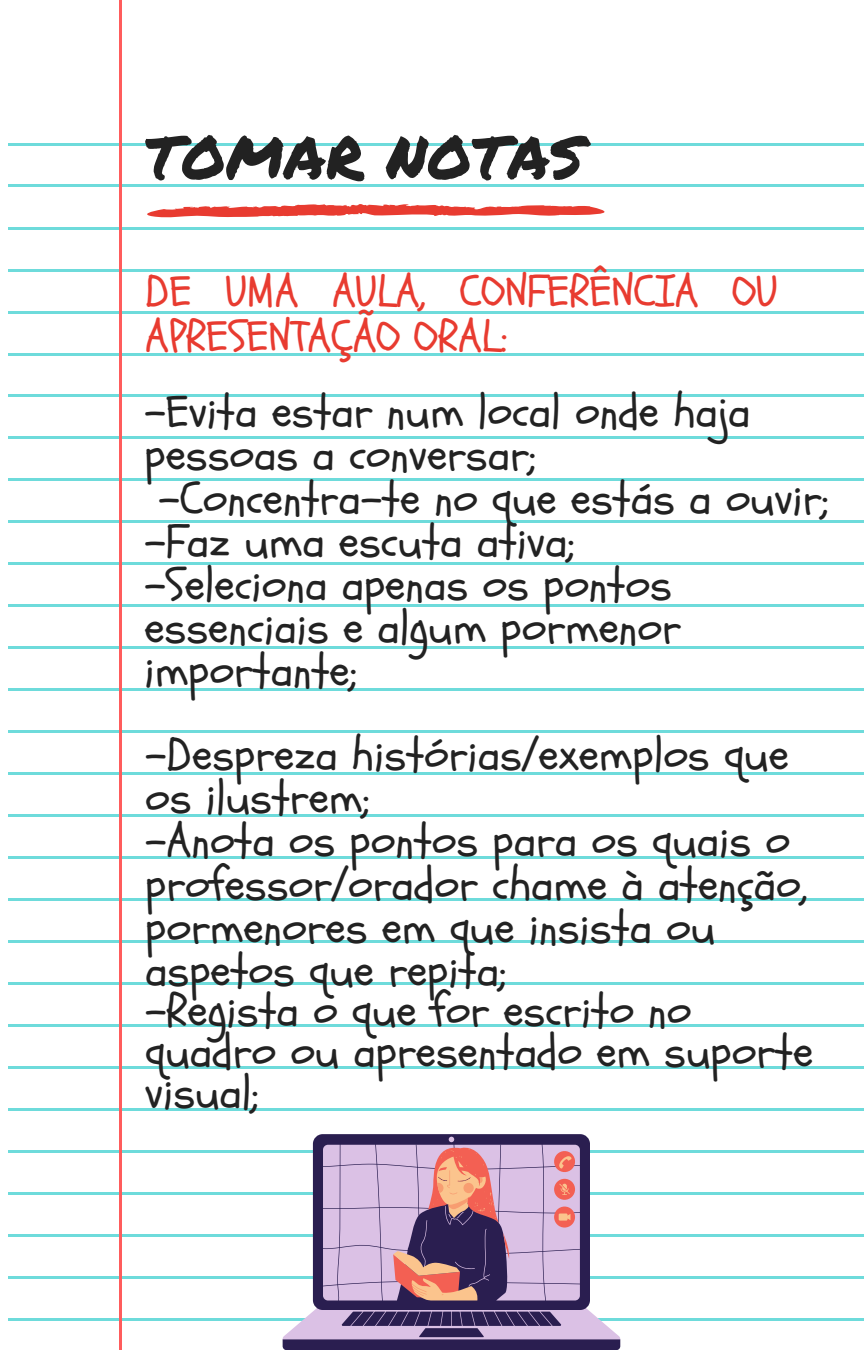
<style>
.page{position:relative;width:864px;height:1350px;background:#fff}
.page>*{position:absolute;margin:0;border:0;box-sizing:border-box;transform-origin:0 0}
.t1{font:59.62px "Permanent Marker";color:#222}
.t2{font:45.9px/43px "Schoolbell";color:#222}
.t3{font:43.88px/45.4px "Schoolbell";color:#e83b30}
</style>
<div class="page">
<hr style="left:8px;top:143px;width:856px;height:3px;background:#6edbdb">
<hr style="left:8px;top:185px;width:856px;height:2px;background:#6edbdb">
<hr style="left:8px;top:227px;width:856px;height:2px;background:#6edbdb">
<hr style="left:8px;top:269px;width:856px;height:2px;background:#6edbdb">
<hr style="left:8px;top:311px;width:856px;height:2px;background:#6edbdb">
<hr style="left:8px;top:353px;width:856px;height:2px;background:#6edbdb">
<hr style="left:8px;top:395px;width:856px;height:2px;background:#6edbdb">
<hr style="left:8px;top:437px;width:856px;height:2px;background:#6edbdb">
<hr style="left:8px;top:479px;width:856px;height:2px;background:#6edbdb">
<hr style="left:8px;top:521px;width:856px;height:2px;background:#6edbdb">
<hr style="left:8px;top:563px;width:856px;height:2px;background:#6edbdb">
<hr style="left:8px;top:605px;width:856px;height:2px;background:#6edbdb">
<hr style="left:8px;top:646px;width:856px;height:3px;background:#6edbdb">
<hr style="left:8px;top:688px;width:856px;height:3px;background:#6edbdb">
<hr style="left:8px;top:731px;width:856px;height:2px;background:#6edbdb">
<hr style="left:8px;top:773px;width:856px;height:2px;background:#6edbdb">
<hr style="left:8px;top:815px;width:856px;height:2px;background:#6edbdb">
<hr style="left:8px;top:856px;width:856px;height:3px;background:#6edbdb">
<hr style="left:8px;top:898px;width:856px;height:3px;background:#6edbdb">
<hr style="left:8px;top:940px;width:856px;height:3px;background:#6edbdb">
<hr style="left:8px;top:982px;width:856px;height:3px;background:#6edbdb">
<hr style="left:8px;top:1024px;width:856px;height:3px;background:#6edbdb">
<hr style="left:8px;top:1066px;width:856px;height:3px;background:#6edbdb">
<hr style="left:8px;top:1108px;width:856px;height:3px;background:#6edbdb">
<hr style="left:8px;top:1150px;width:856px;height:3px;background:#6edbdb">
<hr style="left:8px;top:1192px;width:856px;height:3px;background:#6edbdb">
<hr style="left:8px;top:1234px;width:856px;height:3px;background:#6edbdb">
<hr style="left:8px;top:1276px;width:856px;height:3px;background:#6edbdb">
<hr style="left:8px;top:1318px;width:856px;height:3px;background:#6edbdb">
<hr style="left:119px;top:0;width:3px;height:1350px;background:#ff5c5c">
<svg style="left:147px;top:204px;width:458px;height:14px"></svg>
<svg style="left:283px;top:1134px;width:337px;height:216px"></svg>
<svg style="left:393px;top:1143px;width:183px;height:158px;background:#b58ba2"></svg>
<p class="t1" style="left:145px;top:113px;width:441px">TOMAR NOTAS</p>
<p class="t3" style="left:145px;top:269px;width:634px">DE UMA AULA, CONFERÊNCIA OU<br>APRESENTAÇÃO ORAL:</p>
<p class="t2" style="left:144px;top:392px;width:608px">-Evita estar num local onde haja pessoas a conversar;</p>
<p class="t2" style="left:159px;top:478px;width:672px">-Concentra-te no que estás a ouvir;</p>
<p class="t2" style="left:144px;top:521px;width:432px">-Faz uma escuta ativa;</p>
<p class="t2" style="left:144px;top:564px;width:538px">-Seleciona apenas os pontos essenciais e algum pormenor importante;</p>
<p class="t2" style="left:145px;top:735px;width:645px">-Despreza histórias/exemplos que os ilustrem;</p>
<p class="t2" style="left:145px;top:821px;width:664px">-Anota os pontos para os quais o professor/orador chame à atenção, pormenores em que insista ou aspetos que repita;</p>
<p class="t2" style="left:145px;top:991px;width:670px;line-height:41.2px">-Regista o que for escrito no quadro ou apresentado em suporte visual;</p>
</div>
